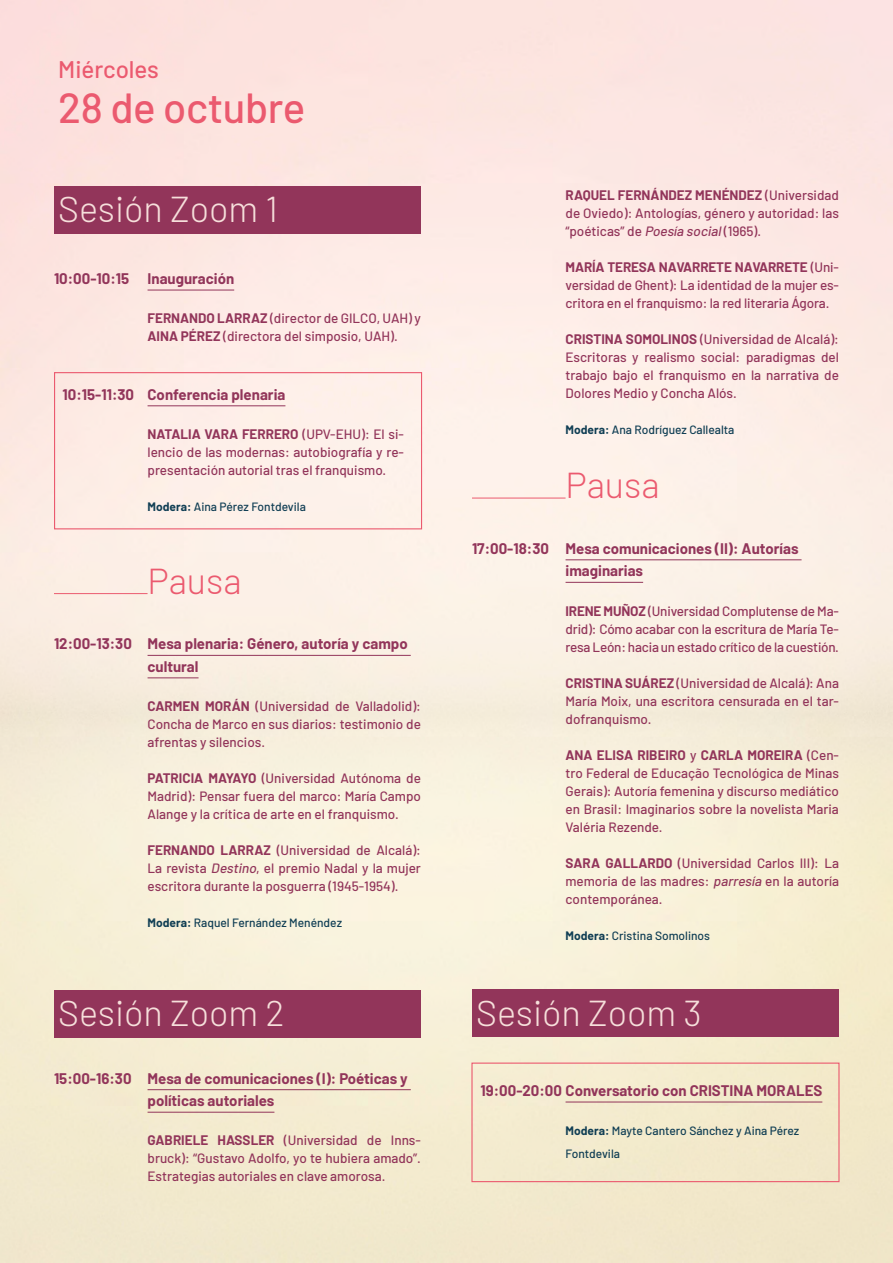
<style>
.page{position:relative;width:893px;height:1263px;background:#fff}
.page>*{position:absolute;margin:0;border:0;box-sizing:border-box;transform-origin:0 0}
.t1{font:500 42px "Barlow";letter-spacing:-.01em;color:#eb5a6f}
.t2{font:300 36px "Barlow";color:#f6dfdb}
.t3{font:300 36px "Barlow";color:#eb5a6f}
.t4{font:500 24px "Barlow";color:#eb5a6f}
.t5{font:700 15px/22.5px "Barlow";color:#92355a}
.t6{font:500 13.5px/18px "Barlow";color:#92355a;text-align:justify}
.t7{font:500 12px/22.5px "Barlow";color:#103e54}
.s1{font-weight:700}
.s2{font-style:italic}
</style>
<div class="page">
<img style="left:0;top:0;width:892px;height:1262px">
<div style="left:54px;top:186px;width:367px;height:47px;background:#92355a"></div>
<hr style="left:148px;top:290px;width:86px;height:1px;background:#92355a">
<hr style="left:148px;top:405px;width:137px;height:1px;background:#92355a">
<hr style="left:54px;top:593px;width:94px;height:1px;background:#eb5a6f">
<hr style="left:148px;top:655px;width:263px;height:1px;background:#92355a">
<hr style="left:148px;top:677px;width:51px;height:1px;background:#92355a">
<div style="left:54px;top:990px;width:367px;height:47px;background:#92355a"></div>
<hr style="left:148px;top:1089px;width:263px;height:1px;background:#92355a">
<hr style="left:148px;top:1112px;width:126px;height:1px;background:#92355a">
<hr style="left:472px;top:498px;width:94px;height:1px;background:#eb5a6f">
<hr style="left:566px;top:559px;width:236px;height:1px;background:#92355a">
<hr style="left:566px;top:582px;width:77px;height:1px;background:#92355a">
<div style="left:472px;top:990px;width:367px;height:47px;background:#92355a"></div>
<hr style="left:566px;top:1102px;width:256px;height:1px;background:#92355a">
<div style="left:471px;top:1062px;width:368px;height:120px;border:1px solid #eb5a6f"></div>
<div style="left:54px;top:372px;width:368px;height:157px;border:1px solid #eb5a6f"></div>
<h3 class="t4" style="left:58px;top:52px;width:102px">Miércoles</h3>
<h1 class="t1" style="left:58px;top:77px;width:248px">28 de octubre</h1>
<h2 class="t2" style="left:58px;top:183px;width:221px">Sesión Zoom 1</h2>
<p class="t5" style="left:54px;top:266px;width:182px">10:00-10:15 Inauguración</p>
<p class="t6" style="left:148px;top:308px;width:275px"><span class="s1">FERNANDO LARRAZ</span> (director de GILCO, UAH) y<br><span class="s1">AINA PÉREZ</span> (directora del simposio, UAH).</p>
<p class="t5" style="left:63px;top:382px;width:224px">10:15-11:30 Conferencia plenaria</p>
<p class="t6" style="left:148px;top:424px;width:258px"><span class="s1">NATALIA VARA FERRERO</span> (UPV-EHU): El si&shy;lencio de las modernas: autobiografía y re&shy;presentación autorial tras el franquismo.</p>
<p class="t7" style="left:148px;top:494px;width:160px"><span class="s1">Modera:</span> Aina Pérez Fontdevila</p>
<h2 class="t3" style="left:148px;top:555px;width:96px">Pausa</h2>
<p class="t5" style="left:148px;top:631px;width:262px;text-indent:-94px">12:00-13:30 Mesa plenaria: Género, autoría y campo cultural</p>
<p class="t6" style="left:148px;top:696px;width:275px"><span class="s1">CARMEN MORÁN</span> (Universidad de Valladolid):<br>Concha de Marco en sus diarios: testimonio de afrentas y silencios.</p>
<p class="t6" style="left:148px;top:768px;width:275px"><span class="s1">PATRICIA MAYAYO</span> (Universidad Autónoma de Madrid): Pensar fuera del marco: María Campo Alange y la crítica de arte en el franquismo.</p>
<p class="t6" style="left:148px;top:840px;width:275px"><span class="s1">FERNANDO LARRAZ</span> (Universidad de Alcalá):<br>La revista <span class="s2">Destino</span>, el premio Nadal y la mujer escritora durante la posguerra (1945-1954).</p>
<p class="t7" style="left:148px;top:911px;width:196px"><span class="s1">Modera:</span> Raquel Fernández Menéndez</p>
<h2 class="t2" style="left:58px;top:987px;width:228px">Sesión Zoom 2</h2>
<p class="t5" style="left:148px;top:1066px;width:262px;text-indent:-94px">15:00-16:30 Mesa de comunicaciones (I): Poéticas y políticas autoriales</p>
<p class="t6" style="left:148px;top:1130px;width:275px"><span class="s1">GABRIELE HASSLER</span> (Universidad de Inns&shy;bruck): “Gustavo Adolfo, yo te hubiera amado”.<br>Estrategias autoriales en clave amorosa.</p>
<p class="t6" style="left:566px;top:185px;width:275px"><span class="s1">RAQUEL FERNÁNDEZ MENÉNDEZ</span> (Universidad de Oviedo): Antologías, género y autoridad: las “poéticas” de <span class="s2">Poesía social</span>(1965).</p>
<p class="t6" style="left:566px;top:257px;width:275px"><span class="s1">MARÍA TERESA NAVARRETE NAVARRETE</span> (Uni&shy;versidad de Ghent): La identidad de la mujer es&shy;critora en el franquismo: la red literaria Ágora.</p>
<p class="t6" style="left:566px;top:329px;width:275px"><span class="s1">CRISTINA SOMOLINOS</span> (Universidad de Alcalá):<br>Escritoras y realismo social: paradigmas del trabajo bajo el franquismo en la narrativa de Dolores Medio y Concha Alós.</p>
<p class="t7" style="left:566px;top:417px;width:170px"><span class="s1">Modera:</span> Ana Rodríguez Callealta</p>
<h2 class="t3" style="left:566px;top:459px;width:96px">Pausa</h2>
<p class="t5" style="left:566px;top:536px;width:234px;text-indent:-94px">17:00-18:30 Mesa comunicaciones (II): Autorías imaginarias</p>
<p class="t6" style="left:566px;top:601px;width:275px"><span class="s1">IRENE MUÑOZ</span> (Universidad Complutense de Ma&shy;drid): Cómo acabar con la escritura de María Te&shy;resa León: hacia un estado crítico de la cuestión.</p>
<p class="t6" style="left:566px;top:673px;width:275px"><span class="s1">CRISTINA SUÁREZ</span> (Universidad de Alcalá): Ana María Moix, una escritora censurada en el tar&shy;dofranquismo.</p>
<p class="t6" style="left:566px;top:745px;width:275px"><span class="s1">ANA ELISA RIBEIRO</span> y <span class="s1">CARLA MOREIRA</span> (Cen&shy;tro Federal de Educação Tecnológica de Minas Gerais): Autoría femenina y discurso mediático en Brasil: Imaginarios sobre la novelista Maria Valéria Rezende.</p>
<p class="t6" style="left:566px;top:853px;width:275px"><span class="s1">SARA GALLARDO</span> (Universidad Carlos III): La memoria de las madres: <span class="s2">parresía</span> en la autoría contemporánea.</p>
<p class="t7" style="left:566px;top:924px;width:146px"><span class="s1">Modera:</span> Cristina Somolinos</p>
<h2 class="t2" style="left:476px;top:987px;width:227px">Sesión Zoom 3</h2>
<p class="t5" style="left:480px;top:1078px;width:343px">19:00-20:00 Conversatorio con CRISTINA MORALES</p>
<p class="t7" style="left:566px;top:1119px;width:235px"><span class="s1">Modera:</span> Mayte Cantero Sánchez y Aina Pérez<br>Fontdevila</p>
</div>
